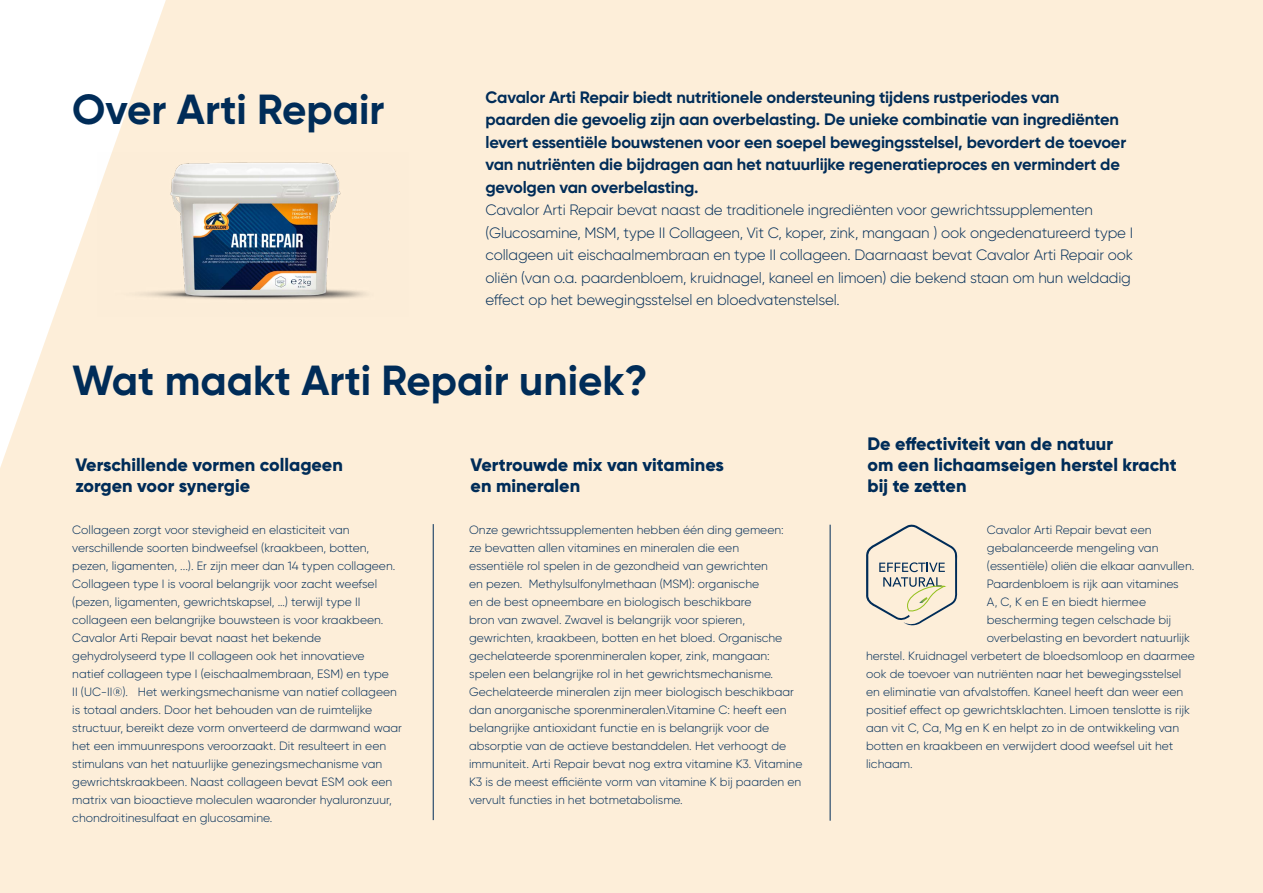
<style>
.page{position:relative;width:1263px;height:893px;background:#fdeed9}
.page>*{position:absolute;margin:0;border:0;box-sizing:border-box;transform-origin:0 0}
.t1{font:700 42px "Gilroy";color:#002c58}
.t2{font:800 18px/21px "Gilroy";color:#002c58}
.t3{font:700 16.5px/22.5px "Gilroy";letter-spacing:-.01em;color:#002c58}
.t4{font:300 15px/22.5px "Gilroy";letter-spacing:-.01em;color:#002c58}
.t5{font:300 12px/18px "Gilroy";color:#002c58}
</style>
<div class="page">
<hr style="left:433px;top:524px;width:1px;height:296px;background:#002c58">
<hr style="left:830px;top:525px;width:1px;height:296px;background:#002c58">
<img style="left:98px;top:153px;width:310px;height:164px">
<svg style="left:865px;top:524px;width:92px;height:103px;background:#e1d8c9"></svg>
<p class="t1" style="left:72px;top:83px;width:314px">Over Arti Repair</p>
<p class="t3" style="left:485px;top:85px;width:642px">Cavalor Arti Repair biedt nutritionele ondersteuning tijdens rustperiodes van paarden die gevoelig zijn aan overbelasting. De unieke combinatie van ingrediënten levert essentiële bouwstenen voor een soepel bewegingsstelsel, bevordert de toevoer van nutriënten die bijdragen aan het natuurlijke regeneratieproces en vermindert de gevolgen van overbelasting.</p>
<p class="t4" style="left:485px;top:198px;width:649px">Cavalor Arti Repair bevat naast de traditionele ingrediënten voor gewrichtssupplementen (Glucosamine, MSM, type II Collageen, Vit C, koper, zink, mangaan ) ook ongedenatureerd type I collageen uit eischaalmembraan en type II collageen. Daarnaast bevat Cavalor Arti Repair ook oliën (van o.a. paardenbloem, kruidnagel, kaneel en limoen) die bekend staan om hun weldadig effect op het bewegingsstelsel en bloedvatenstelsel.</p>
<p class="t1" style="left:72px;top:354px;width:577px">Wat maakt Arti Repair uniek?</p>
<p class="t2" style="left:76px;top:454px;width:269px">Verschillende vormen collageen zorgen voor synergie</p>
<p class="t2" style="left:471px;top:454px;width:255px">Vertrouwde mix van vitamines en mineralen</p>
<p class="t2" style="left:867px;top:433px;width:311px">De effectiviteit van de natuur<br>om een lichaamseigen herstel kracht bij te zetten</p>
<p class="t5" style="left:72px;top:520px;width:325px">Collageen zorgt voor stevigheid en elasticiteit van verschillende soorten bindweefsel (kraakbeen, botten, pezen, ligamenten, ...). Er zijn meer dan 14 typen collageen.<br>Collageen type I is vooral belangrijk voor zacht weefsel (pezen, ligamenten, gewrichtskapsel, …) terwijl type II collageen een belangrijke bouwsteen is voor kraakbeen.</p>
<p class="t5" style="left:72px;top:628px;width:331px">Cavalor Arti Repair bevat naast het bekende gehydrolyseerd type II collageen ook het innovatieve<br>natief collageen type I (eischaalmembraan, ESM) en type<br>II (UC-II®). Het werkingsmechanisme van natief collageen is totaal anders. Door het behouden van de ruimtelijke structuur, bereikt deze vorm onverteerd de darmwand waar het een immuunrespons veroorzaakt. Dit resulteert in een stimulans van het natuurlijke genezingsmechanisme van gewrichtskraakbeen. Naast collageen bevat ESM ook een matrix van bioactieve moleculen waaronder hyaluronzuur, chondroitinesulfaat en glucosamine.</p>
<p class="t5" style="left:469px;top:521px;width:335px">Onze gewrichtssupplementen hebben één ding gemeen:<br>ze bevatten allen vitamines en mineralen die een<br>essentiële rol spelen in de gezondheid van gewrichten<br>en pezen. Methylsulfonylmethaan (MSM): organische<br>en de best opneembare en biologisch beschikbare<br>bron van zwavel. Zwavel is belangrijk voor spieren, gewrichten, kraakbeen, botten en het bloed. Organische gechelateerde sporenmineralen koper, zink, mangaan: spelen een belangrijke rol in het gewrichtsmechanisme.<br>Gechelateerde mineralen zijn meer biologisch beschikbaar dan anorganische sporenmineralen.Vitamine C: heeft een belangrijke antioxidant functie en is belangrijk voor de absorptie van de actieve bestanddelen. Het verhoogt de immuniteit. Arti Repair bevat nog extra vitamine K3. Vitamine K3 is de meest efficiënte vorm van vitamine K bij paarden en vervult functies in het botmetabolisme.</p>
<p class="t5" style="left:987px;top:520px;width:166px">Cavalor Arti Repair bevat een</p>
<p class="t5" style="left:987px;top:538px;width:173px">gebalanceerde mengeling van</p>
<p class="t5" style="left:987px;top:556px;width:209px">(essentiële) oliën die elkaar aanvullen.</p>
<p class="t5" style="left:987px;top:574px;width:193px">Paardenbloem is rijk aan vitamines</p>
<p class="t5" style="left:987px;top:592px;width:161px">A, C, K en E en biedt hiermee</p>
<p class="t5" style="left:987px;top:610px;width:186px">bescherming tegen celschade bij</p>
<p class="t5" style="left:987px;top:628px;width:205px">overbelasting en bevordert natuurlijk</p>
<p class="t5" style="left:866px;top:646px;width:330px">herstel. Kruidnagel verbetert de bloedsomloop en daarmee</p>
<p class="t5" style="left:866px;top:664px;width:317px">ook de toevoer van nutriënten naar het bewegingsstelsel</p>
<p class="t5" style="left:866px;top:682px;width:319px">en eliminatie van afvalstoffen. Kaneel heeft dan weer een</p>
<p class="t5" style="left:866px;top:700px;width:325px">positief effect op gewrichtsklachten. Limoen tenslotte is rijk</p>
<p class="t5" style="left:866px;top:718px;width:315px">aan vit C, Ca, Mg en K en helpt zo in de ontwikkeling van</p>
<p class="t5" style="left:866px;top:736px;width:309px">botten en kraakbeen en verwijdert dood weefsel uit het</p>
<p class="t5" style="left:866px;top:754px;width:48px">lichaam.</p>
</div>
